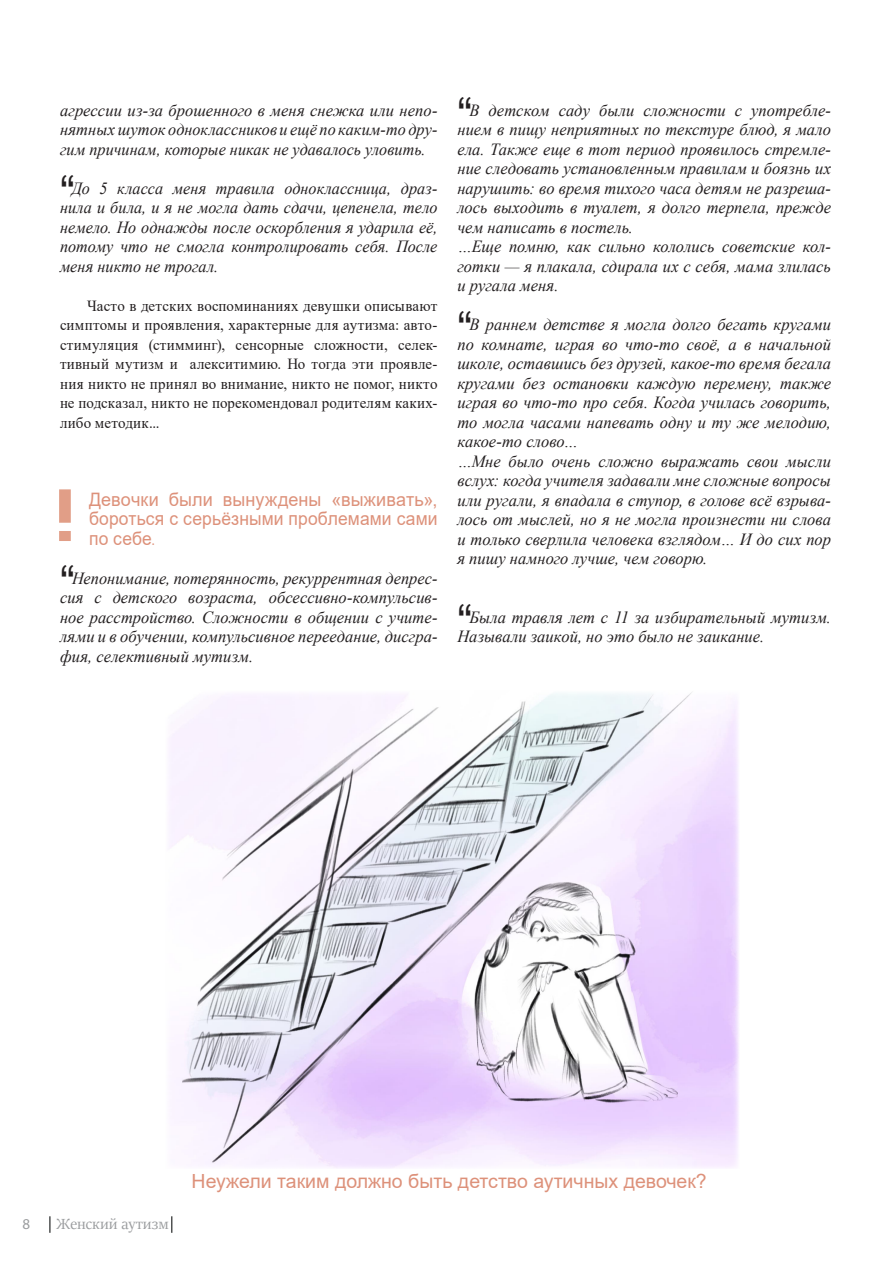
<style>
.page{position:relative;width:893px;height:1263px;background:#fff}
.page>*{position:absolute;margin:0;border:0;box-sizing:border-box;transform-origin:0 0}
.нет_пробела_перед_ти{font:900 72.6px "Roboto";color:#e19e87}
.t1{font:46.35px "Arial";color:#231f20}
.Intro_heading_with_u{font:19.5px "Arial";color:#dd917a}
.t2{font:18.6px/19.5px "Arial";letter-spacing:.005em;color:#dd917a;text-align:justify}
.t3{font:italic 16.95px/19.5px "Times New Roman";color:#231f20;text-align:justify}
.t4{font:italic 16.95px/19.5px "Times New Roman";color:#231f20;text-align:justify;scale:.96 1}
.t5{font:italic 16.95px/19.5px "Times New Roman";color:#231f20;text-align:justify;scale:.95 1}
.t6{font:16.5px "Sitka Banner";color:#9a9c9e}
.t7{font:15.45px/19.5px "Times New Roman";letter-spacing:.015em;color:#231f20;text-align:justify}
.t8{font:15px "Myriad Pro";color:#9a9c9e}
.s1{font-family:"Times New Roman";font-size:15.45px}
</style>
<div class="page">
<img style="left:169px;top:692px;width:570px;height:476px">
<svg style="left:49px;top:1216px;width:2px;height:17px"></svg>
<svg style="left:171px;top:1216px;width:1px;height:17px"></svg>
<p class="t3" style="left:60px;top:100px;width:379px">агрессии из-за брошенного в меня снежка или непо&shy;нятных шуток одноклассников и ещё по каким-то дру&shy;гим причинам, которые никак не удавалось уловить.</p>
<p class="t1" style="left:60px;top:160px;width:16px">“</p>
<p class="t5" style="left:60px;top:178px;width:399px;text-indent:12px">До 5 класса меня травила одноклассница, драз&shy;нила и била, и я не могла дать сдачи, цепенела, тело немело. Но однажды после оскорбления я ударила её, потому что не смогла контролировать себя. После меня никто не трогал.</p>
<p class="t7" style="left:60px;top:295px;width:379px;text-indent:27px">Часто в детских воспоминаниях девушки описывают симптомы и проявления, характерные для аутизма: авто&shy;стимуляция (стимминг), сенсорные сложности, селек&shy;тивный мутизм и алекситимию. Но тогда эти проявле&shy;ния никто не принял во внимание, никто не помог, никто не подсказал, никто не порекомендовал родителям каких&shy;либо методик...</p>
<p class="нет_пробела_перед_ти" style="left:55px;top:464px;width:21px">!</p>
<p class="t2" style="left:89px;top:489px;width:350px">Девочки были вынуждены «выживать», бороться с серьёзными проблемами сами по себе<span class="s1">.</span></p>
<p class="t1" style="left:60px;top:550px;width:16px">“</p>
<p class="t4" style="left:60px;top:568px;width:395px;text-indent:12px">Непонимание, потерянность, рекуррентная депрес&shy;сия с детского возраста, обсессивно-компульсив&shy;ное расстройство. Сложности в общении с учите&shy;лями и в обучении, компульсивное переедание, дисгра&shy;фия, селективный мутизм.</p>
<p class="t1" style="left:457px;top:82px;width:16px">“</p>
<p class="t3" style="left:457px;top:100px;width:375px;text-indent:12px">В детском саду были сложности с употребле&shy;нием в пищу неприятных по текстуре блюд, я мало ела. Также еще в тот период проявилось стремле&shy;ние следовать установленным правилам и боязнь их нарушить: во время тихого часа детям не разреша&shy;лось выходить в туалет, я долго терпела, прежде чем написать в постель.</p>
<p class="t3" style="left:457px;top:236px;width:375px">…Еще помню, как сильно кололись советские кол&shy;готки — я плакала, сдирала их с себя, мама злилась и ругала меня.</p>
<p class="t1" style="left:457px;top:297px;width:16px">“</p>
<p class="t3" style="left:457px;top:314px;width:375px;text-indent:12px">В раннем детстве я могла долго бегать кругами по комнате, играя во что-то своё, а в начальной школе, оставшись без друзей, какое-то время бегала кругами без остановки каждую перемену, также играя во что-то про себя. Когда училась говорить, то могла часами напевать одну и ту же мелодию, какое-то слово…</p>
<p class="t3" style="left:457px;top:451px;width:375px">…Мне было очень сложно выражать свои мысли вслух: когда учителя задавали мне сложные вопросы или ругали, я впадала в ступор, в голове всё взрыва&shy;лось от мыслей, но я не могла произнести ни слова и только сверлила человека взглядом… И до сих пор я пишу намного лучше, чем говорю.</p>
<p class="t1" style="left:457px;top:589px;width:16px">“</p>
<p class="t3" style="left:457px;top:607px;width:375px;text-indent:12px">Была травля лет с 11 за избирательный мутизм.<br>Называли заикой, но это было не заикание.</p>
<p class="t8" style="left:23px;top:1215px;width:9px">8</p>
<p class="t6" style="left:57px;top:1212px;width:114px">Женский аутизм</p>
<p class="Intro_heading_with_u" style="left:192px;top:1168px;width:517px">Неужели таким должно быть детство аутичных девочек?</p>
</div>
